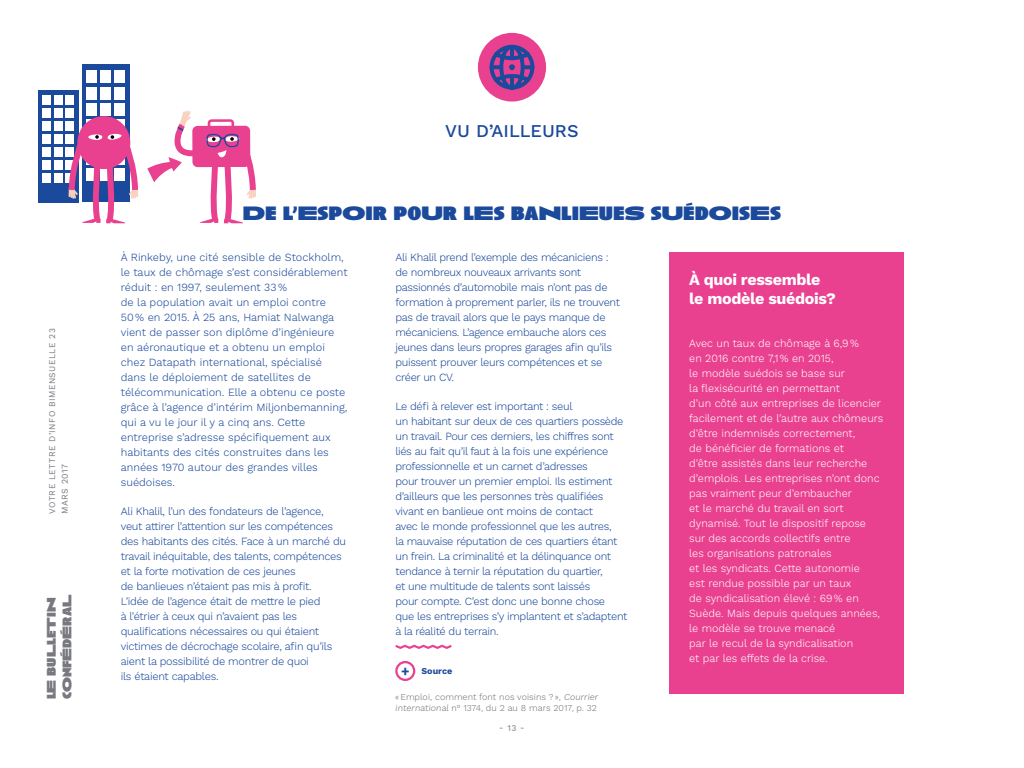
<style>
.page{position:relative;width:1024px;height:768px;background:#fff}
.page>*{position:absolute;margin:0;border:0;box-sizing:border-box;transform-origin:0 0}
.t1{font:900 20px "Anisette";color:#1b499b}
.t2{font:500 18px "Work Sans";color:#1b499b}
.t3{font:700 16px/19px "Work Sans";letter-spacing:-.02em;color:#fff}
.t4{font:900 13px/15.6px "Anisette";color:#777880}
.t5{font:300 11px/15px "Work Sans";letter-spacing:-.03em;color:#1b499b}
.t6{font:300 11px/15px "Work Sans";color:#fff}
.t7{font:300 11px/15px "Work Sans";color:#1b499b}
.t8{font:300 9px/11px "Work Sans";color:#777880}
.t9{font:700 9px "Work Sans";color:#1b499b}
.t10{font:8.7px "Work Sans";letter-spacing:.05em;color:#777880}
.t11{font:8.6px "Work Sans";letter-spacing:.05em;color:#777880}
.s1{font-size:14px}
</style>
<div class="page">
<div style="left:478px;top:33px;width:68px;height:69px;background:#e94190;border-radius:50%"></div>
<svg style="left:488px;top:44px;width:48px;height:48px"></svg>
<svg style="left:395px;top:644px;width:57px;height:5px"></svg>
<div style="left:395px;top:661px;width:20px;height:20px;border:2px solid #e94190;border-radius:50%"></div>
<div style="left:38px;top:90px;width:40px;height:112px;background:#1b499b"></div>
<div style="left:43px;top:95px;width:8px;height:10px;background:#fff"></div>
<div style="left:54px;top:95px;width:8px;height:10px;background:#fff"></div>
<div style="left:65px;top:95px;width:8px;height:10px;background:#fff"></div>
<div style="left:43px;top:108px;width:8px;height:10px;background:#fff"></div>
<div style="left:54px;top:108px;width:8px;height:10px;background:#fff"></div>
<div style="left:65px;top:108px;width:8px;height:10px;background:#fff"></div>
<div style="left:43px;top:121px;width:8px;height:10px;background:#fff"></div>
<div style="left:54px;top:121px;width:8px;height:10px;background:#fff"></div>
<div style="left:65px;top:121px;width:8px;height:10px;background:#fff"></div>
<div style="left:43px;top:134px;width:8px;height:10px;background:#fff"></div>
<div style="left:54px;top:134px;width:8px;height:10px;background:#fff"></div>
<div style="left:65px;top:134px;width:8px;height:10px;background:#fff"></div>
<div style="left:43px;top:147px;width:8px;height:10px;background:#fff"></div>
<div style="left:54px;top:147px;width:8px;height:10px;background:#fff"></div>
<div style="left:65px;top:147px;width:8px;height:10px;background:#fff"></div>
<div style="left:43px;top:161px;width:8px;height:9px;background:#fff"></div>
<div style="left:54px;top:161px;width:8px;height:9px;background:#fff"></div>
<div style="left:65px;top:161px;width:8px;height:9px;background:#fff"></div>
<div style="left:43px;top:174px;width:8px;height:9px;background:#fff"></div>
<div style="left:54px;top:174px;width:8px;height:9px;background:#fff"></div>
<div style="left:65px;top:174px;width:8px;height:9px;background:#fff"></div>
<svg style="left:82px;top:65px;width:47px;height:68px"></svg>
<div style="left:87px;top:71px;width:10px;height:12px;background:#fff"></div>
<div style="left:101px;top:71px;width:10px;height:12px;background:#fff"></div>
<div style="left:115px;top:71px;width:10px;height:12px;background:#fff"></div>
<div style="left:87px;top:87px;width:10px;height:12px;background:#fff"></div>
<div style="left:101px;top:87px;width:10px;height:12px;background:#fff"></div>
<div style="left:115px;top:87px;width:10px;height:12px;background:#fff"></div>
<div style="left:87px;top:103px;width:10px;height:13px;background:#fff"></div>
<div style="left:101px;top:103px;width:10px;height:13px;background:#fff"></div>
<div style="left:115px;top:103px;width:10px;height:13px;background:#fff"></div>
<div style="left:87px;top:120px;width:10px;height:12px;background:#fff"></div>
<svg style="left:118px;top:120px;width:7px;height:6px"></svg>
<div style="left:77px;top:116px;width:53px;height:53px;background:#e94190;border-radius:50%"></div>
<svg style="left:66px;top:133px;width:73px;height:91px"></svg>
<svg style="left:147px;top:111px;width:109px;height:113px"></svg>
<div style="left:669px;top:253px;width:235px;height:441px;background:#e94190"></div>
<p class="t11" style="left:47px;top:514px;width:187px;rotate:-90deg">VOTRE LETTRE D’INFO BIMENSUELLE 23</p>
<p class="t10" style="left:60px;top:514px;width:51px;rotate:-90deg">MARS 2017</p>
<p class="t4" style="left:44px;top:699px;width:106px;rotate:-90deg">LE BULLETIN<br>CONFÉDÉRAL</p>
<h2 class="t2" style="left:445px;top:120px;width:135px">VU D’AILLEURS</h2>
<h1 class="t1" style="left:243px;top:202px;width:540px">DE L’ESPOIR POUR LES BANLIEUES SUÉDOISES</h1>
<p class="t7" style="left:121px;top:250px;width:228px">À Rinkeby, une cité sensible de Stockholm, le taux de chômage s’est considérablement réduit : en 1997, seulement 33%<br>de la population avait un emploi contre 50% en 2015. À 25 ans, Hamiat Nalwanga vient de passer son diplôme d’ingénieure en aéronautique et a obtenu un emploi chez Datapath international, spécialisé dans le déploiement de satellites de télécommunication. Elle a obtenu ce poste grâce à l’agence d’intérim Miljonbemanning, qui a vu le jour il y a cinq ans. Cette entreprise s’adresse spécifiquement aux habitants des cités construites dans les années 1970 autour des grandes villes suédoises.</p>
<p class="t5" style="left:121px;top:504px;width:227px">Ali Khalil, l’un des fondateurs de l’agence, veut attirer l’attention sur les compétences des habitants des cités. Face à un marché du travail inéquitable, des talents, compétences et la forte motivation de ces jeunes<br>de banlieues n’étaient pas mis à profit.<br>L’idée de l’agence était de mettre le pied<br>à l’étrier à ceux qui n’avaient pas les qualifications nécessaires ou qui étaient victimes de décrochage scolaire, afin qu’ils aient la possibilité de montrer de quoi<br>ils étaient capables.</p>
<p class="t5" style="left:395px;top:250px;width:226px">Ali Khalil prend l’exemple des mécaniciens : de nombreux nouveaux arrivants sont passionnés d’automobile mais n’ont pas de formation à proprement parler, ils ne trouvent pas de travail alors que le pays manque de mécaniciens. L’agence embauche alors ces jeunes dans leurs propres garages afin qu’ils puissent prouver leurs compétences et se créer un CV.</p>
<p class="t5" style="left:395px;top:399px;width:234px">Le défi à relever est important : seul<br>un habitant sur deux de ces quartiers possède un travail. Pour ces derniers, les chiffres sont liés au fait qu’il faut à la fois une expérience professionnelle et un carnet d’adresses<br>pour trouver un premier emploi. Ils estiment d’ailleurs que les personnes très qualifiées vivant en banlieue ont moins de contact<br>avec le monde professionnel que les autres,<br>la mauvaise réputation de ces quartiers étant un frein. La criminalité et la délinquance ont tendance à ternir la réputation du quartier,<br>et une multitude de talents sont laissés<br>pour compte. C’est donc une bonne chose<br>que les entreprises s’y implantent et s’adaptent à la réalité du terrain.</p>
<h3 class="t3" style="left:689px;top:271px;width:148px">À quoi ressemble le modèle suédois?</h3>
<p class="t6" style="left:689px;top:336px;width:196px">Avec un taux de chômage à 6,9%<br>en 2016 contre 7,1% en 2015,<br>le modèle suédois se base sur<br>la flexisécurité en permettant<br>d’un côté aux entreprises de licencier facilement et de l’autre aux chômeurs d’être indemnisés correctement,<br>de bénéficier de formations et<br>d’être assistés dans leur recherche d’emplois. Les entreprises n’ont donc pas vraiment peur d’embaucher<br>et le marché du travail en sort dynamisé. Tout le dispositif repose sur des accords collectifs entre<br>les organisations patronales<br>et les syndicats. Cette autonomie<br>est rendue possible par un taux<br>de syndicalisation élevé : 69% en<br>Suède. Mais depuis quelques années, le modèle se trouve menacé<br>par le recul de la syndicalisation<br>et par les effets de la crise.</p>
<p class="t9" style="left:401px;top:666px;width:53px"><span class="s1">+</span> Source</p>
<p class="t8" style="left:395px;top:692px;width:206px">«Emploi, comment font nos voisins ?», Courrier international n° 1374, du 2 au 8 mars 2017, p. 32</p>
<p class="t11" style="left:499px;top:723px;width:27px">- 13 -</p>
</div>
